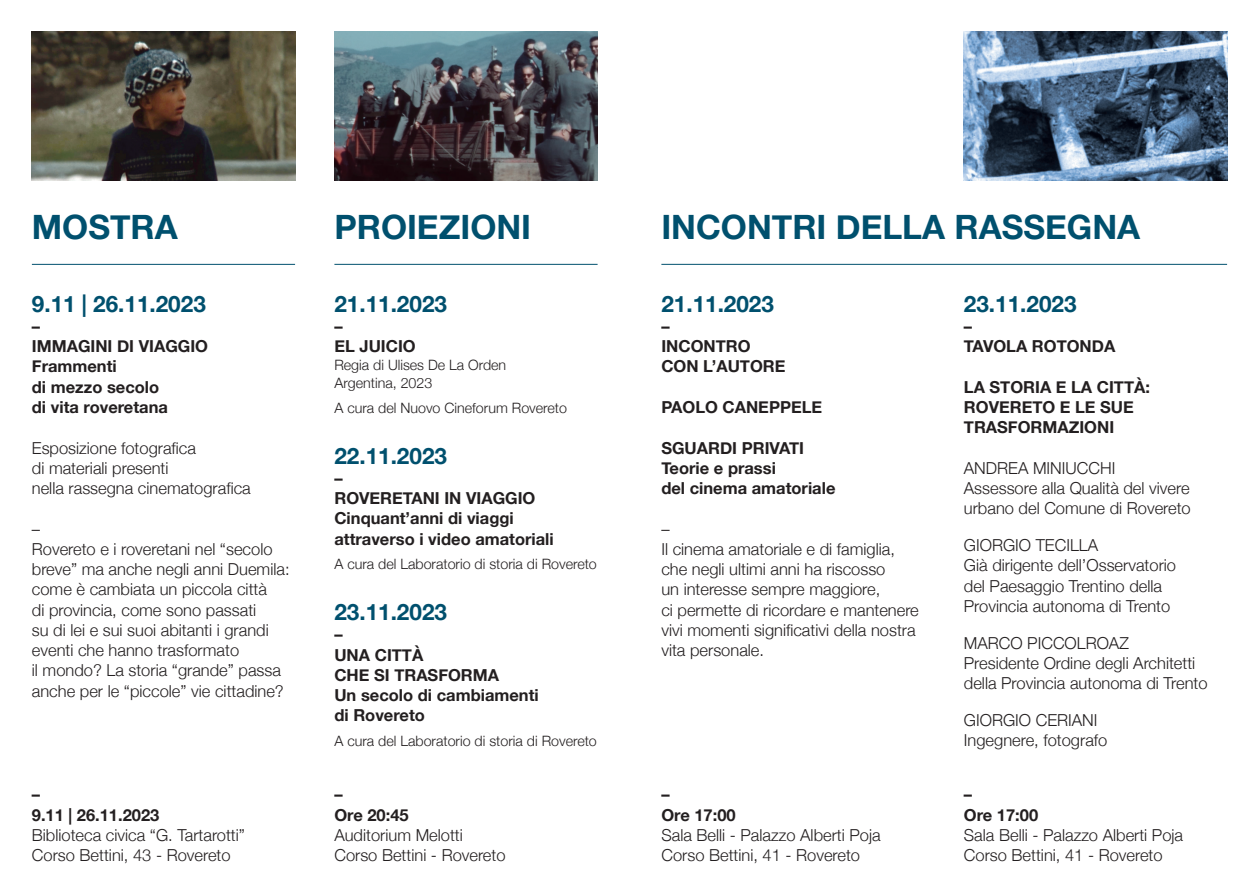
<style>
.page{position:relative;width:1259px;height:893px;background:#fff}
.page>*{position:absolute;margin:0;border:0;box-sizing:border-box;transform-origin:0 0}
.t1{font:700 33.6px "Helvetica Neue";color:#00506e}
.t2{font:700 22.5px "Helvetica Neue";color:#00506e}
.t3{font:300 16.5px/20.2px "Helvetica Neue";color:#231f20}
.t4{font:700 16.5px "Helvetica Neue";color:#231f20}
.t5{font:300 14.25px "Helvetica Neue";color:#231f20}
</style>
<div class="page">
<hr style="left:32px;top:264px;width:263px;height:1px;background:#00506e">
<hr style="left:334px;top:264px;width:263px;height:1px;background:#00506e">
<hr style="left:661px;top:264px;width:566px;height:1px;background:#00506e">
<img style="left:964px;top:32px;width:263px;height:149px">
<img style="left:32px;top:32px;width:263px;height:149px">
<img style="left:334px;top:32px;width:263px;height:149px">
<p class="t1" style="left:32px;top:201px;width:147px">MOSTRA</p>
<p class="t2" style="left:32px;top:286px;width:175px">9.11 | 26.11.2023</p>
<p class="t4" style="left:32px;top:313px;width:10px">–</p>
<p class="t4" style="left:32px;top:333px;width:178px">IMMAGINI DI VIAGGIO</p>
<p class="t4" style="left:32px;top:354px;width:86px">Frammenti</p>
<p class="t4" style="left:32px;top:374px;width:129px">di mezzo secolo</p>
<p class="t4" style="left:32px;top:394px;width:138px">di vita roveretana</p>
<p class="t3" style="left:32px;top:436px;width:166px">Esposizione fotografica</p>
<p class="t3" style="left:32px;top:457px;width:138px">di materiali presenti</p>
<p class="t3" style="left:32px;top:477px;width:220px">nella rassegna cinematografica</p>
<p class="t3" style="left:32px;top:517px;width:10px">–</p>
<p class="t3" style="left:32px;top:538px;width:259px">Rovereto e i roveretani nel “secolo breve” ma anche negli anni Duemila: come è cambiata un piccola città</p>
<p class="t3" style="left:32px;top:598px;width:226px">di provincia, come sono passati</p>
<p class="t3" style="left:32px;top:619px;width:238px">su di lei e sui suoi abitanti i grandi eventi che hanno trasformato</p>
<p class="t3" style="left:32px;top:659px;width:253px">il mondo? La storia “grande” passa anche per le “piccole” vie cittadine?</p>
<p class="t4" style="left:32px;top:781px;width:10px">–</p>
<p class="t4" style="left:32px;top:802px;width:129px">9.11 | 26.11.2023</p>
<p class="t3" style="left:32px;top:824px;width:215px">Biblioteca civica “G. Tartarotti”</p>
<p class="t3" style="left:32px;top:844px;width:200px">Corso Bettini, 43 - Rovereto</p>
<p class="t1" style="left:334px;top:201px;width:198px">PROIEZIONI</p>
<p class="t2" style="left:334px;top:286px;width:114px">21.11.2023</p>
<p class="t4" style="left:334px;top:313px;width:10px">–</p>
<p class="t4" style="left:334px;top:333px;width:83px">EL JUICIO</p>
<p class="t5" style="left:334px;top:354px;width:173px">Regia di Ulises De La Orden</p>
<p class="t5" style="left:334px;top:372px;width:99px">Argentina, 2023</p>
<p class="t5" style="left:334px;top:396px;width:234px">A cura del Nuovo Cineforum Rovereto</p>
<p class="t2" style="left:334px;top:438px;width:114px">22.11.2023</p>
<p class="t4" style="left:334px;top:465px;width:10px">–</p>
<p class="t4" style="left:334px;top:485px;width:202px">ROVERETANI IN VIAGGIO</p>
<p class="t4" style="left:334px;top:506px;width:181px">Cinquant’anni di viaggi</p>
<p class="t4" style="left:334px;top:526px;width:221px">attraverso i video amatoriali</p>
<p class="t5" style="left:334px;top:553px;width:264px">A cura del Laboratorio di storia di Rovereto</p>
<p class="t2" style="left:334px;top:594px;width:114px">23.11.2023</p>
<p class="t4" style="left:334px;top:621px;width:10px">–</p>
<p class="t4" style="left:334px;top:642px;width:90px">UNA CITTÀ</p>
<p class="t4" style="left:334px;top:662px;width:166px">CHE SI TRASFORMA</p>
<p class="t4" style="left:334px;top:682px;width:206px">Un secolo di cambiamenti</p>
<p class="t4" style="left:334px;top:702px;width:92px">di Rovereto</p>
<p class="t5" style="left:334px;top:729px;width:264px">A cura del Laboratorio di storia di Rovereto</p>
<p class="t4" style="left:334px;top:781px;width:10px">–</p>
<p class="t4" style="left:334px;top:802px;width:76px">Ore 20:45</p>
<p class="t3" style="left:334px;top:824px;width:130px">Auditorium Melotti</p>
<p class="t3" style="left:334px;top:844px;width:173px">Corso Bettini - Rovereto</p>
<p class="t1" style="left:661px;top:201px;width:480px">INCONTRI DELLA RASSEGNA</p>
<p class="t2" style="left:661px;top:286px;width:114px">21.11.2023</p>
<p class="t4" style="left:661px;top:313px;width:10px">–</p>
<p class="t4" style="left:661px;top:333px;width:91px">INCONTRO</p>
<p class="t4" style="left:661px;top:354px;width:126px">CON L’AUTORE</p>
<p class="t4" style="left:661px;top:394px;width:162px">PAOLO CANEPPELE</p>
<p class="t4" style="left:661px;top:435px;width:144px">SGUARDI PRIVATI</p>
<p class="t4" style="left:661px;top:455px;width:116px">Teorie e prassi</p>
<p class="t4" style="left:661px;top:475px;width:176px">del cinema amatoriale</p>
<p class="t3" style="left:661px;top:517px;width:10px">–</p>
<p class="t3" style="left:661px;top:538px;width:235px">Il cinema amatoriale e di famiglia, che negli ultimi anni ha riscosso</p>
<p class="t3" style="left:661px;top:578px;width:220px">un interesse sempre maggiore,</p>
<p class="t3" style="left:661px;top:598px;width:259px">ci permette di ricordare e mantenere vivi momenti significativi della nostra vita personale.</p>
<p class="t4" style="left:661px;top:781px;width:10px">–</p>
<p class="t4" style="left:661px;top:802px;width:76px">Ore 17:00</p>
<p class="t3" style="left:661px;top:824px;width:221px">Sala Belli - Palazzo Alberti Poja</p>
<p class="t3" style="left:661px;top:844px;width:200px">Corso Bettini, 41 - Rovereto</p>
<p class="t2" style="left:964px;top:286px;width:114px">23.11.2023</p>
<p class="t4" style="left:964px;top:313px;width:10px">–</p>
<p class="t4" style="left:964px;top:333px;width:153px">TAVOLA ROTONDA</p>
<p class="t4" style="left:964px;top:374px;width:188px">LA STORIA E LA CITTÀ:</p>
<p class="t4" style="left:964px;top:394px;width:171px">ROVERETO E LE SUE</p>
<p class="t4" style="left:964px;top:414px;width:152px">TRASFORMAZIONI</p>
<p class="t3" style="left:964px;top:457px;width:153px">ANDREA MINIUCCHI</p>
<p class="t3" style="left:964px;top:477px;width:228px">Assessore alla Qualità del vivere urbano del Comune di Rovereto</p>
<p class="t3" style="left:964px;top:534px;width:136px">GIORGIO TECILLA</p>
<p class="t3" style="left:964px;top:554px;width:214px">Già dirigente dell’Osservatorio</p>
<p class="t3" style="left:964px;top:574px;width:200px">del Paesaggio Trentino della</p>
<p class="t3" style="left:964px;top:595px;width:208px">Provincia autonoma di Trento</p>
<p class="t3" style="left:964px;top:631px;width:166px">MARCO PICCOLROAZ</p>
<p class="t3" style="left:964px;top:652px;width:233px">Presidente Ordine degli Architetti</p>
<p class="t3" style="left:964px;top:672px;width:245px">della Provincia autonoma di Trento</p>
<p class="t3" style="left:964px;top:709px;width:135px">GIORGIO CERIANI</p>
<p class="t3" style="left:964px;top:729px;width:145px">Ingegnere, fotografo</p>
<p class="t4" style="left:964px;top:781px;width:10px">–</p>
<p class="t4" style="left:964px;top:802px;width:76px">Ore 17:00</p>
<p class="t3" style="left:964px;top:824px;width:221px">Sala Belli - Palazzo Alberti Poja</p>
<p class="t3" style="left:964px;top:844px;width:200px">Corso Bettini, 41 - Rovereto</p>
</div>
